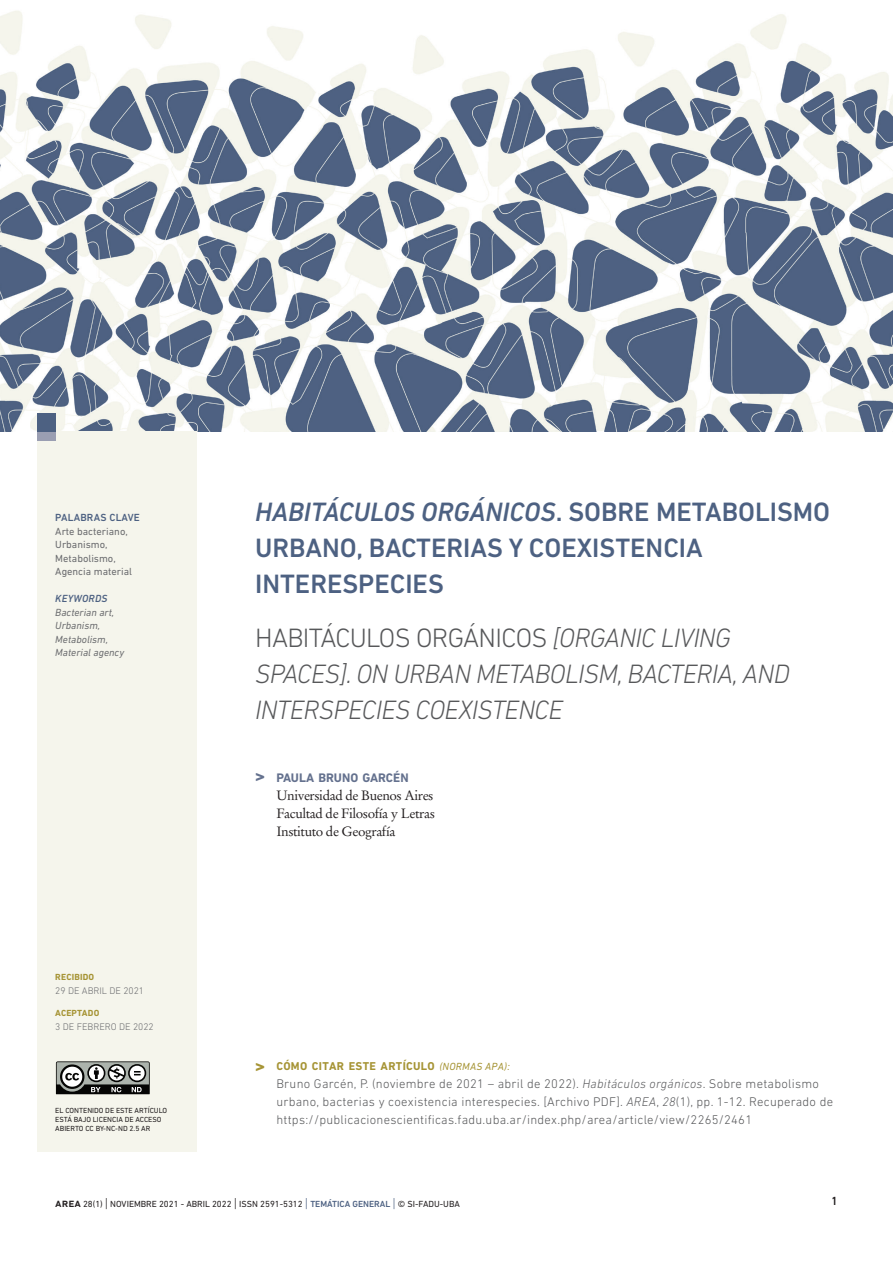
<style>
.page{position:relative;width:893px;height:1263px;background:#fff}
.page>*{position:absolute;margin:0;border:0;box-sizing:border-box;transform-origin:0 0}
.t1{font:italic 300 27px/36px "DIN Next LT Pro";letter-spacing:-.025em;color:#57585a}
.t2{font:500 27px/36px "DIN Next LT Pro";color:#4d6182}
.t3{font:13.5px/18px "Stempel Garamond LT Std";letter-spacing:-.03em;color:#231f20;text-align:justify}
.t4{font:300 12.75px/18px "DIN Next LT Pro";letter-spacing:.02em;color:#57585a}
.t5{font:700 12.6px "DIN Next LT Pro";color:#64718e}
.t6{font:500 12px "DIN Next LT Pro";color:#231f20}
.t7{font:700 11.55px "DIN Next LT Pro";letter-spacing:.03em;color:#a69435}
.t8{font:10.5px/13.5px "DIN Next LT Pro";color:#6c6d70}
.t9{font:italic 10.5px/13.5px "DIN Next LT Pro";color:#6c6d70}
.t10{font:500 10.5px "DIN Next LT Pro";letter-spacing:.02em;color:#4d6182}
.t11{font:italic 500 10.5px "DIN Next LT Pro";letter-spacing:.02em;color:#4d6182}
.t12{font:300 9.75px "DIN Next LT Pro";color:#6c6d70}
.t13{font:9px "DIN Next LT Pro";color:#231f20}
.t14{font:700 9px "DIN Next LT Pro";letter-spacing:.02em;color:#a69435}
.t15{font:7.5px/9px "DIN Next LT Pro";color:#231f20}
.s1{font-style:italic}
.s2{font-style:normal}
.s3{font-size:18px}
.s4{font-weight:400;font-style:italic;font-size:10.5px}
.s5{font-weight:500;font-size:12px}
.s6{font-weight:300;font-size:13.5px}
.s7{font-weight:300;font-size:13.5px;color:#4d6182}
.s8{font-weight:500;color:#4d6182}
</style>
<div class="page">
<img style="left:0;top:11px;width:893px;height:420px">
<div style="left:37px;top:431px;width:160px;height:720px;background:#f5f5ec"></div>
<div style="left:37px;top:431px;width:18px;height:9px;background:#9a9eb2"></div>
<div style="left:37px;top:413px;width:18px;height:18px;background:#4d6182"></div>
<svg style="left:56px;top:1061px;width:94px;height:33px;background:#777976"></svg>
<p class="t10" style="left:55px;top:512px;width:86px">PALABRAS CLAVE</p>
<p class="t8" style="left:55px;top:524px;width:78px">Arte bacteriano,<br>Urbanismo,<br>Metabolismo,<br>Agencia material</p>
<p class="t11" style="left:55px;top:593px;width:54px">KEYWORDS</p>
<p class="t9" style="left:55px;top:605px;width:70px">Bacterian art,<br>Urbanism,<br>Metabolism,<br>Material agency</p>
<p class="t14" style="left:55px;top:972px;width:40px">RECIBIDO</p>
<p class="t12" style="left:55px;top:985px;width:90px">29 DE ABRIL DE 2021</p>
<p class="t14" style="left:55px;top:1008px;width:46px">ACEPTADO</p>
<p class="t12" style="left:55px;top:1021px;width:100px">3 DE FEBRERO DE 2022</p>
<p class="t15" style="left:55px;top:1105px;width:113px">EL CONTENIDO DE ESTE ARTÍCULO<br>ESTÁ BAJO LICENCIA DE ACCESO<br>ABIERTO CC BY-NC-ND 2.5 AR</p>
<h1 class="t2" style="left:255px;top:494px;width:577px"><span class="s1">HABITÁCULOS ORGÁNICOS</span>. SOBRE METABOLISMO<br>URBANO, BACTERIAS Y COEXISTENCIA<br>INTERESPECIES</h1>
<h1 class="t1" style="left:255px;top:620px;width:536px"><span class="s2">HABITÁCULOS ORGÁNICOS</span> [ORGANIC LIVING<br>SPACES]. ON URBAN METABOLISM, BACTERIA, AND<br>INTERSPECIES COEXISTENCE</h1>
<p class="t5" style="left:255px;top:771px;width:155px"><span class="s3">&gt;</span> PAULA BRUNO GARCÉN</p>
<p class="t3" style="left:276px;top:787px;width:160px">Universidad de Buenos Aires Facultad de Filosofía y Letras Instituto de Geografía</p>
<p class="t7" style="left:255px;top:1060px;width:256px"><span class="s3">&gt;</span> CÓMO CITAR ESTE ARTÍCULO <span class="s4">(NORMAS APA):</span></p>
<p class="t4" style="left:276px;top:1075px;width:558px">Bruno Garcén, P. (noviembre de 2021 – abril de 2022). <span class="s1">Habitáculos orgánicos</span>. Sobre metabolismo urbano, bacterias y coexistencia interespecies. [Archivo PDF]. <span class="s1">AREA</span>, <span class="s1">28</span>(1), pp. 1-12. Recuperado de https://publicacionescientificas.fadu.uba.ar/index.php/area/article/view/2265/2461</p>
<p class="t13" style="left:55px;top:1198px;width:406px"><span class="s5">area</span> 28(1) <span class="s6">|</span> NOVIEMBRE 2021 - ABRIL 2022 <span class="s6">|</span> ISSN 2591-5312 <span class="s7">|</span> <span class="s8">TEMÁTICA GENERAL</span> <span class="s7">|</span> © SI-FADU-UBA</p>
<p class="t6" style="left:831px;top:1194px;width:8px">1</p>
</div>
